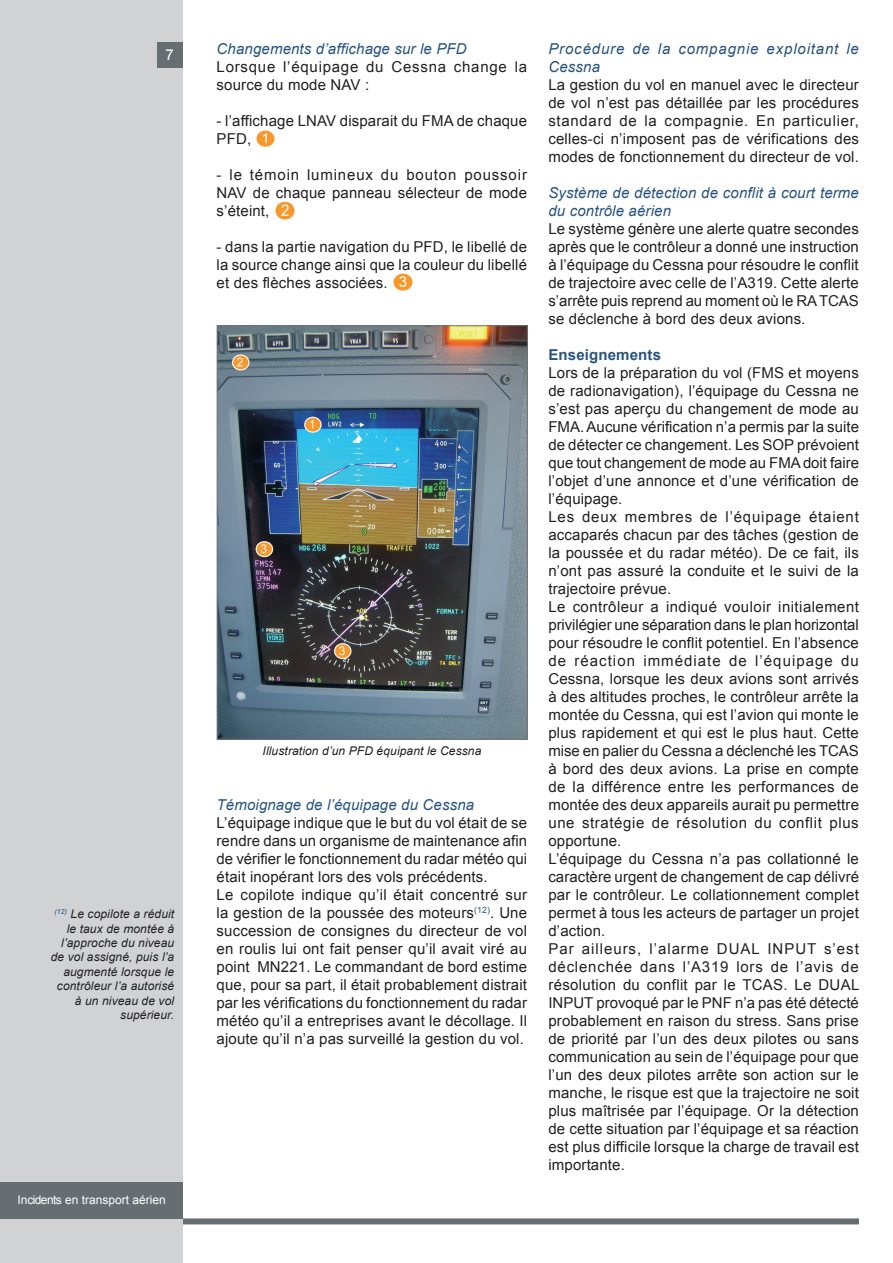
<style>
.page{position:relative;width:893px;height:1263px;background:#fff}
.page>*{position:absolute;margin:0;border:0;box-sizing:border-box;transform-origin:0 0}
.t1{font:15px/18px "Arial";letter-spacing:.01em;color:#231f20;text-align:justify}
.t2{font:italic 15px/18px "Arial";letter-spacing:.01em;color:#28547f}
.t3{font:15px/18px "Arial";letter-spacing:.05em;color:#231f20}
.t4{font:italic 15px/18px "Arial";letter-spacing:.055em;color:#28547f}
.t5{font:700 15px "Arial";letter-spacing:.01em;color:#28547f}
.t6{font:15px "Arial";color:#fff}
.t7{font:italic 12px/14.4px "Arial";letter-spacing:.01em;color:#231f20;text-align:right}
.t8{font:12px "Arial";color:#fff}
</style>
<div class="page">
<div style="left:0;top:1218px;width:859px;height:6px;background:#676e72"></div>
<div style="left:0;top:0;width:183px;height:1263px;background:#d1d2d4"></div>
<div style="left:0;top:1182px;width:183px;height:36px;background:#676e72"></div>
<div style="left:157px;top:43px;width:26px;height:25px;background:#676e72"></div>
<img style="left:219px;top:327px;width:307px;height:411px">
<div style="left:217px;top:325px;width:311px;height:415px;border:1px solid #717275"></div>
<img style="left:256px;top:130px;width:19px;height:17px">
<img style="left:393px;top:273px;width:20px;height:18px">
<img style="left:275px;top:201px;width:20px;height:19px">
<p class="t6" style="left:166px;top:45px;width:10px">7</p>
<p class="t2" style="left:217px;top:40px;width:252px">Changements d’affichage sur le PFD</p>
<p class="t3" style="left:217px;top:58px;width:312px">Lorsque l’équipage du Cessna change la source du mode NAV :</p>
<p class="t1" style="left:217px;top:112px;width:312px">- l’affichage LNAV disparait du FMA de chaque<br>PFD,</p>
<p class="t1" style="left:217px;top:166px;width:312px">- le témoin lumineux du bouton poussoir NAV de chaque panneau sélecteur de mode s’éteint,</p>
<p class="t1" style="left:217px;top:238px;width:312px">- dans la partie navigation du PFD, le libellé de la source change ainsi que la couleur du libellé et des flèches associées.</p>
<p class="t7" style="left:51px;top:907px;width:125px"><sup>(12)</sup> Le copilote a réduit le taux de montée à l’approche du niveau de vol assigné, puis l’a augmenté lorsque le contrôleur l’a autorisé à un niveau de vol supérieur.</p>
<p class="t7" style="left:263px;top:744px;width:220px">Illustration d’un PFD équipant le Cessna</p>
<p class="t2" style="left:217px;top:796px;width:259px">Témoignage de l’équipage du Cessna</p>
<p class="t1" style="left:217px;top:814px;width:312px;text-align:left">L’équipage indique que le but du vol était de se rendre dans un organisme de maintenance afin de vérifier le fonctionnement du radar météo qui était inopérant lors des vols précédents.<br>Le copilote indique qu’il était concentré sur la gestion de la poussée des moteurs<sup>(12)</sup>. Une succession de consignes du directeur de vol en roulis lui ont fait penser qu’il avait viré au point MN221. Le commandant de bord estime que, pour sa part, il était probablement distrait par les vérifications du fonctionnement du radar météo qu’il a entreprises avant le décollage. Il ajoute qu’il n’a pas surveillé la gestion du vol.</p>
<p class="t8" style="left:17px;top:1192px;width:150px">i ncidents en transport aérien</p>
<p class="t4" style="left:548px;top:40px;width:312px">Procédure de la compagnie exploitant le<br>Cessna</p>
<p class="t1" style="left:548px;top:76px;width:312px">La gestion du vol en manuel avec le directeur de vol n’est pas détaillée par les procédures standard de la compagnie. En particulier, celles-ci n’imposent pas de vérifications des modes de fonctionnement du directeur de vol.</p>
<p class="t2" style="left:548px;top:184px;width:312px">Système de détection de conflit à court terme du contrôle aérien</p>
<p class="t1" style="left:548px;top:220px;width:312px">Le système génère une alerte quatre secondes après que le contrôleur a donné une instruction à l’équipage du Cessna pour résoudre le conflit de trajectoire avec celle de l’A319. Cette alerte s’arrête puis reprend au moment où le RA TCAS se déclenche à bord des deux avions.</p>
<p class="t5" style="left:548px;top:345px;width:114px">Enseignements</p>
<p class="t1" style="left:548px;top:364px;width:312px;text-align:left">Lors de la préparation du vol (FMS et moyens de radionavigation), l’équipage du Cessna ne s’est pas aperçu du changement de mode au FMA. Aucune vérification n’a permis par la suite de détecter ce changement. Les SOP prévoient que tout changement de mode au FMA doit faire l’objet d’une annonce et d’une vérification de l’équipage.<br>Les deux membres de l’équipage étaient accaparés chacun par des tâches (gestion de la poussée et du radar météo). De ce fait, ils n’ont pas assuré la conduite et le suivi de la trajectoire prévue.<br>Le contrôleur a indiqué vouloir initialement privilégier une séparation dans le plan horizontal pour résoudre le conflit potentiel. En l’absence de réaction immédiate de l’équipage du Cessna, lorsque les deux avions sont arrivés à des altitudes proches, le contrôleur arrête la montée du Cessna, qui est l’avion qui monte le plus rapidement et qui est le plus haut. Cette mise en palier du Cessna a déclenché les TCAS à bord des deux avions. La prise en compte de la différence entre les performances de montée des deux appareils aurait pu permettre une stratégie de résolution du conflit plus opportune.<br>L’équipage du Cessna n’a pas collationné le caractère urgent de changement de cap délivré par le contrôleur. Le collationnement complet permet à tous les acteurs de partager un projet d’action.<br>Par ailleurs, l’alarme DUAL INPUT s’est déclenchée dans l’A319 lors de l’avis de résolution du conflit par le TCAS. Le DUAL INPUT provoqué par le PNF n’a pas été détecté probablement en raison du stress. Sans prise de priorité par l’un des deux pilotes ou sans communication au sein de l’équipage pour que l’un des deux pilotes arrête son action sur le manche, le risque est que la trajectoire ne soit plus maîtrisée par l’équipage. Or la détection de cette situation par l’équipage et sa réaction est plus difficile lorsque la charge de travail est importante.</p>
</div>
